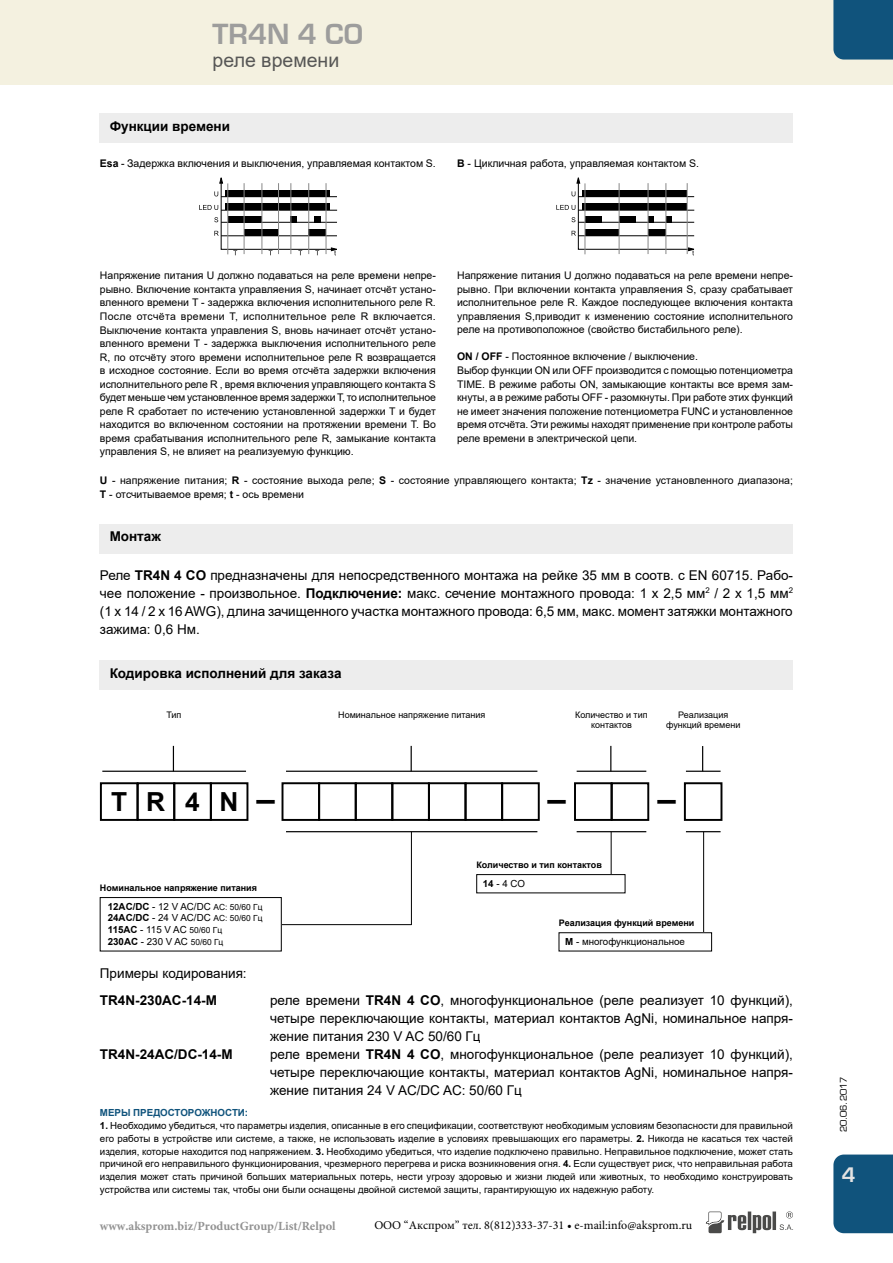
<style>
.page{position:relative;width:893px;height:1263px;background:#fff}
.page>*{position:absolute;margin:0;border:0;box-sizing:border-box;transform-origin:0 0}
.t1{font:700 27px "Euromode";color:#9d9d9c}
.t2{font:700 26.25px "Arial";color:#000}
.t3{font:700 26.25px "Arial";color:#000;scale:.7 1}
.t4{font:19.5px "Arial";color:#575756}
.t5{font:700 19.5px "Euromode";color:#e3e3e3}
.t6{font:13.5px/18px "Arial";color:#000;text-align:justify}
.t7{font:700 13.5px "Arial";color:#000}
.t8{font:700 12.45px "Minion Pro";color:#929292}
.t9{font:12px "Minion Pro";color:#000}
.t10{font:10.5px/13.5px "Arial";color:#000}
.t11{font:9.75px/12.8px "Arial";color:#000}
.t12{font:700 9.75px "Arial";color:#10537c}
.t13{font:9px/10.8px "Arial";color:#000;text-align:center}
.t14{font:700 9px "Arial";color:#000}
.t15{font:9px "Euromode";color:#000}
.t16{font:8.4px/11.7px "Arial";color:#000}
.s1{font-weight:700}
.s2{font-weight:700;font-size:9.75px}
.s3{font-size:9.75px}
.s4{font-size:8.4px}
</style>
<div class="page">
<svg style="left:706px;top:1211px;width:87px;height:22px"></svg>
<div style="left:0;top:0;width:893px;height:85px;background:#f4f1e0"></div>
<div style="left:833px;top:1154px;width:60px;height:79px;background:#10537c"></div>
<div style="left:833px;top:0;width:60px;height:60px;background:#10537c"></div>
<hr style="left:611px;top:832px;width:1px;height:49px;background:#000">
<div style="left:100px;top:660px;width:693px;height:30px;background:#ededed"></div>
<div style="left:684px;top:782px;width:38px;height:39px;border:2px solid #000"></div>
<div style="left:100px;top:782px;width:38px;height:39px;border:2px solid #000"></div>
<div style="left:137px;top:782px;width:38px;height:39px;border:2px solid #000"></div>
<div style="left:173px;top:782px;width:39px;height:39px;border:2px solid #000"></div>
<div style="left:210px;top:782px;width:38px;height:39px;border:2px solid #000"></div>
<div style="left:318px;top:782px;width:39px;height:39px;border:2px solid #000"></div>
<div style="left:574px;top:782px;width:39px;height:39px;border:2px solid #000"></div>
<div style="left:611px;top:782px;width:38px;height:39px;border:2px solid #000"></div>
<hr style="left:102px;top:771px;width:144px;height:1px;background:#000">
<svg style="left:173px;top:746px;width:1px;height:25px"></svg>
<hr style="left:286px;top:771px;width:251px;height:1px;background:#000">
<svg style="left:411px;top:746px;width:1px;height:25px"></svg>
<hr style="left:577px;top:771px;width:69px;height:1px;background:#000">
<svg style="left:610px;top:746px;width:1px;height:25px"></svg>
<hr style="left:686px;top:771px;width:35px;height:1px;background:#000">
<svg style="left:702px;top:746px;width:1px;height:25px"></svg>
<hr style="left:286px;top:831px;width:251px;height:1px;background:#000">
<hr style="left:411px;top:832px;width:1px;height:93px;background:#000">
<hr style="left:577px;top:831px;width:69px;height:1px;background:#000">
<hr style="left:686px;top:831px;width:35px;height:1px;background:#000">
<hr style="left:703px;top:832px;width:1px;height:105px;background:#000">
<hr style="left:249px;top:924px;width:163px;height:1px;background:#000">
<div style="left:282px;top:782px;width:38px;height:39px;border:2px solid #000"></div>
<div style="left:355px;top:782px;width:38px;height:39px;border:2px solid #000"></div>
<div style="left:391px;top:782px;width:39px;height:39px;border:2px solid #000"></div>
<div style="left:428px;top:782px;width:39px;height:39px;border:2px solid #000"></div>
<div style="left:464px;top:782px;width:39px;height:39px;border:2px solid #000"></div>
<div style="left:501px;top:782px;width:39px;height:39px;border:2px solid #000"></div>
<div style="left:100px;top:897px;width:181px;height:54px;background:#fff"></div>
<div style="left:100px;top:897px;width:182px;height:54px;border:1px solid #000"></div>
<div style="left:477px;top:874px;width:148px;height:19px;background:#fff"></div>
<div style="left:476px;top:874px;width:149px;height:19px;border:1px solid #000"></div>
<div style="left:559px;top:933px;width:153px;height:18px;background:#fff"></div>
<div style="left:100px;top:113px;width:693px;height:29px;background:#ededed"></div>
<div style="left:100px;top:524px;width:693px;height:30px;background:#ededed"></div>
<svg style="left:199px;top:178px;width:138px;height:77px"></svg>
<hr style="left:228px;top:183px;width:1px;height:71px;background:#878787">
<svg style="left:556px;top:177px;width:138px;height:78px"></svg>
<hr style="left:585px;top:183px;width:1px;height:71px;background:#878787">
<hr style="left:687px;top:183px;width:1px;height:71px;background:#878787">
<h1 class="t1" style="left:213px;top:18px;width:152px">TR4N 4 CO</h1>
<h3 class="t4" style="left:213px;top:46px;width:128px">реле времени</h3>
<p class="t7" style="left:110px;top:117px;width:122px">Функции времени</p>
<p class="t10" style="left:100px;top:157px;width:337px"><span class="s1">Esa</span> - Задержка включения и выключения, управляемая контактом S.</p>
<p class="t10" style="left:457px;top:157px;width:244px"><span class="s1">B</span> - Цикличная работа, управляемая контактом S.</p>
<p class="t10" style="left:457px;top:269px;width:337px;text-align:justify">Напряжение питания U должно подаваться на реле времени непре&shy;рывно. При включении контакта управляения S, сразу срабатывает исполнительное реле R. Каждое последующее включения контакта управляения S,приводит к изменению состояние исполнительного реле на противоположное (свойство бистабильного реле).</p>
<p class="t10" style="left:457px;top:350px;width:337px"><span class="s1">ON / OFF</span> - Постоянное включение / выключение.<br>Выбор функции ON или OFF производится с помощью потенциометра TIME. В режиме работы ON, замыкающие контакты все время зам&shy;кнуты, а в режиме работы OFF - разомкнуты. При работе этих функций не имеет значения положение потенциометра FUNC и установленное время отсчёта. Эти режимы находят применение при контроле работы реле времени в электрической цепи.</p>
<p class="t10" style="left:100px;top:474px;width:695px"><span class="s1">U</span> - напряжение питания; <span class="s1">R</span> - состояние выхода реле; <span class="s1">S</span> - состояние управляющего контакта; <span class="s1">Tz</span> - значение установленного диапазона;<br><span class="s1">T</span> - отсчитываемое время; <span class="s1">t</span> - ось времени</p>
<p class="t10" style="left:100px;top:269px;width:337px">Напряжение питания U должно подаваться на реле времени непре--- рывно. Включение контакта управляения S, начинает отсчёт устано&shy;вленного времени T - задержка включения исполнительного реле R.<br>После отсчёта времени Т, исполнительное реле R включается.<br>Выключение контакта управления S, вновь начинает отсчёт устано&shy;вленного времени Т - задержка выключения исполнительного реле R, по отсчёту этого времени исполнительное реле R возвращается в исходное состояние. Если во время отсчёта задержки включения исполнительного реле R , время включения управляющего контакта S будет меньше чем установленное время задержки T, то исполнительное реле R сработает по истечению установленной задержки T и будет находится во включенном состоянии на протяжении времени Т. Во время срабатывания исполнительного реле R, замыкание контакта управления S, не влияет на реализуемую функцию.</p>
<p class="t7" style="left:110px;top:527px;width:53px">Mонтаж</p>
<p class="t6" style="left:100px;top:566px;width:695px">Реле <span class="s1">TR4N 4 CO</span> предназначены для непосредственного монтажа на рейке 35 мм в соотв. с EN 60715. Рабо&shy;чее положение - произвольное. <span class="s1">Подключение:</span> макс. сечение монтажного провода: 1 x 2,5 мм<sup>2</sup> / 2 x 1,5 мм<sup>2 </sup>(1 x 14 / 2 x 16 AWG), длина зачищенного участка монтажного провода: 6,5 мм, макс. момент затяжки монтажного зажима: 0,6 Нм.</p>
<p class="t7" style="left:110px;top:664px;width:233px">Кодировка исполнений для заказа</p>
<p class="t13" style="left:166px;top:709px;width:17px">Тип</p>
<p class="t13" style="left:338px;top:709px;width:149px">Номинальное напряжение питания</p>
<p class="t13" style="left:575px;top:709px;width:74px">Количество и тип контактов</p>
<p class="t13" style="left:666px;top:709px;width:76px">Реализация функций времени</p>
<h2 class="t2" style="left:111px;top:783px;width:165px">TR4N—</h2>
<h2 class="t3" style="left:657px;top:781px;width:28px">—</h2>
<h2 class="t3" style="left:548px;top:781px;width:28px">—</h2>
<p class="t14" style="left:100px;top:882px;width:159px">Номинальное напряжение питания</p>
<p class="t16" style="left:108px;top:901px;width:156px"><span class="s2">12AC/DC</span> <span class="s3">- 12 V AC/DC</span> AC: 50/60 Гц<br><span class="s2">24AC/DC</span> <span class="s3">- 24 V AC/DC</span> AC: 50/60 Гц</p>
<p class="t11" style="left:108px;top:924px;width:117px;line-height:11.7px"><span class="s1">115AC</span> - 115 V AC <span class="s4">50/60 Гц<br></span><span class="s1">230AC</span> - 230 V AC <span class="s4">50/60 Гц</span></p>
<p class="t14" style="left:476px;top:859px;width:127px">Количество и тип контактов</p>
<p class="t11" style="left:483px;top:877px;width:44px"><span class="s1">14</span> - 4 CO</p>
<p class="t14" style="left:559px;top:917px;width:137px">Реализация функций времени</p>
<p class="t11" style="left:565px;top:935px;width:121px"><span class="s1">M</span> - многофункциональное</p>
<p class="t6" style="left:100px;top:964px;width:148px">Примеры кодирования:</p>
<p class="t7" style="left:100px;top:990px;width:119px">TR4N-230AC-14-M</p>
<p class="t6" style="left:270px;top:991px;width:525px">реле времени <span class="s1">TR4N 4 CO</span>, многофункциональное (реле реализует 10 функций), четыре переключающие контакты, материал контактов AgNi, номинальное напря&shy;жение питания 230 V AC 50/60 Гц</p>
<p class="t7" style="left:100px;top:1044px;width:134px">TR4N-24AC/DC-14-M</p>
<p class="t6" style="left:270px;top:1045px;width:525px">реле времени <span class="s1">TR4N 4 CO</span>, многофункциональное (реле реализует 10 функций), четыре переключающие контакты, материал контактов AgNi, номинальное напря&shy;жение питания 24 V AC/DC AC: 50/60 Гц</p>
<p class="t12" style="left:100px;top:1106px;width:150px">МЕРЫ ПРЕДОСТОРОЖНОСТИ:</p>
<p class="t11" style="left:100px;top:1119px;width:695px;text-align:justify"><span class="s1">1.</span> Необходимо убедиться, что параметры изделия, описанные в его спецификации, соответствуют необходимым условиям безопасности для правильной его работы в устройстве или системе, а также, не использовать изделие в условиях превышающих его параметры. <span class="s1">2.</span> Никогда не касаться тех частей изделия, которые находится под напряжением. <span class="s1">3.</span> Необходимо убедиться, что изделие подключено правильно. Неправильное подключение, может стать причиной его неправильного функционирования, чрезмерного перегрева и риска возникновения огня. <span class="s1">4.</span> Если существует риск, что неправильная работа изделия может стать причиной больших материальных потерь, нести угрозу здоровью и жизни людей или животных, то необходимо конструировать устройства или системы так, чтобы они были оснащены двойной системой защиты, гарантирующую их надежную работу.</p>
<p class="t8" style="left:100px;top:1217px;width:237px">www.aksprom.biz/ProductGroup/List/Relpol</p>
<p class="t9" style="left:374px;top:1217px;width:319px">ООО “Акспром” тел. 8(812)333-37-31 • e-mail:info@aksprom.ru</p>
<p class="t15" style="left:838px;top:1132px;width:57px;rotate:-90deg">20.06.2017</p>
<h3 class="t5" style="left:842px;top:1163px;width:15px">4</h3>
</div>
